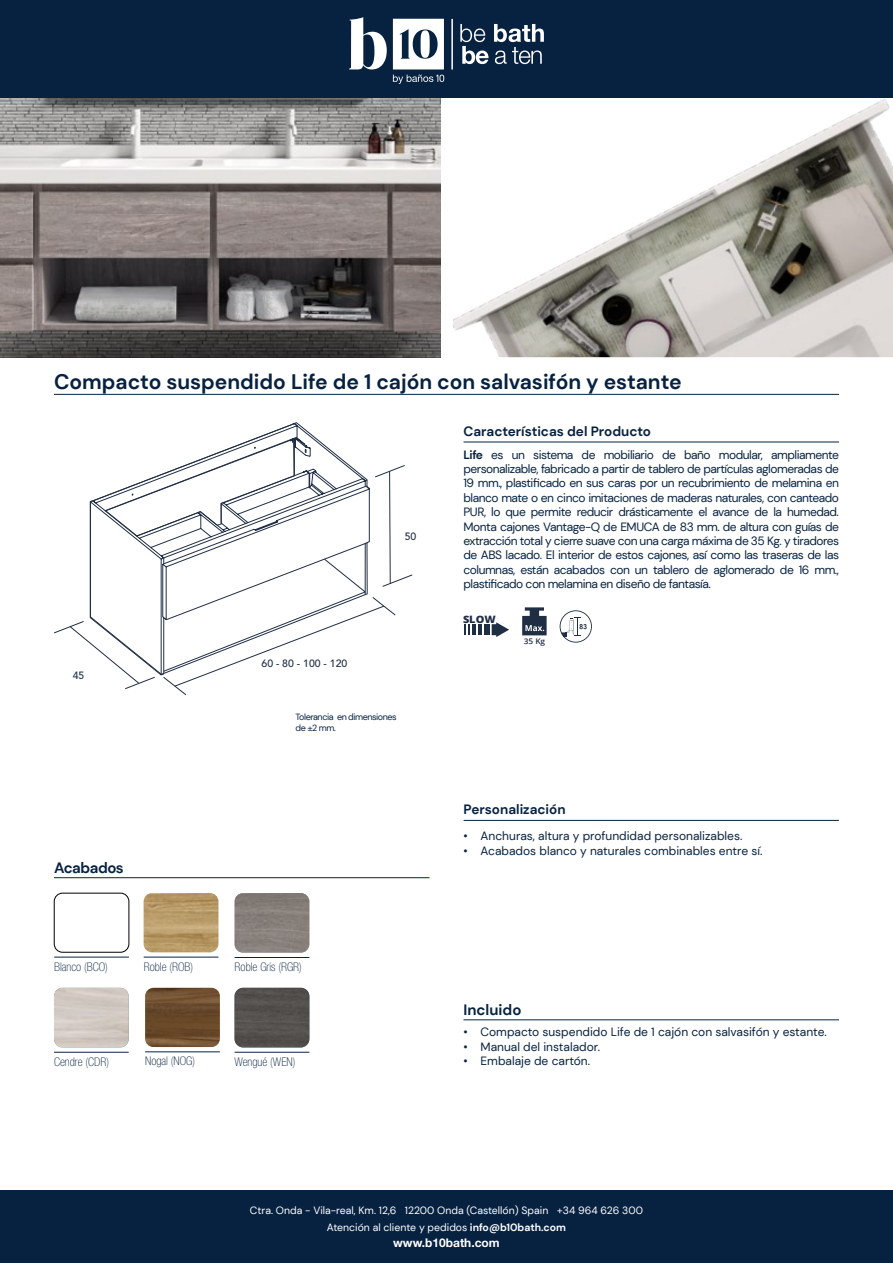
<style>
.page{position:relative;width:893px;height:1263px;background:#fff}
.page>*{position:absolute;margin:0;border:0;box-sizing:border-box;transform-origin:0 0}
.t1{font:700 21px "DM Sans";color:#072241}
.t2{font:700 15px "DM Sans";letter-spacing:-.015em;color:#072241}
.t3{font:700 13.5px "DM Sans";color:#072241}
.t4{font:12px/14.4px "DM Sans";color:#072241;text-align:justify}
.t5{font:100 condensed 12px "Helvetica Neue LT Std";color:#072241}
.t6{font:700 12px "Helvetica Neue LT Std";color:#fff}
.t7{font:10.5px "DM Sans";color:#fff}
.t8{font:500 10.5px "Avenir LT Std";color:#202e44}
.t9{font:800 10.2px "Open Sans";color:#202e44;scale:1.07 1}
.t10{font:9px/10.8px "DM Sans";letter-spacing:-.05em;color:#072241}
.t11{font:600 7.8px "Open Sans";color:#202e44;scale:1.07 1}
.s1{font-weight:700}
</style>
<div class="page">
<img style="left:0;top:98px;width:440px;height:259px">
<img style="left:453px;top:99px;width:440px;height:258px">
<hr style="left:54px;top:394px;width:785px;height:1px;background:#072241">
<hr style="left:463px;top:1019px;width:376px;height:1px;background:#072241">
<hr style="left:463px;top:442px;width:376px;height:1px;background:#072241">
<hr style="left:54px;top:877px;width:375px;height:1px;background:#072241">
<hr style="left:464px;top:820px;width:375px;height:1px;background:#072241">
<svg style="left:90px;top:422px;width:260px;height:253px"></svg>
<svg style="left:54px;top:621px;width:101px;height:68px"></svg>
<svg style="left:162px;top:465px;width:251px;height:230px"></svg>
<hr style="left:144px;top:957px;width:74px;height:1px;background:#072241">
<img style="left:144px;top:893px;width:74px;height:59px">
<hr style="left:54px;top:1052px;width:75px;height:1px;background:#072241">
<img style="left:54px;top:988px;width:75px;height:59px">
<hr style="left:145px;top:1051px;width:75px;height:1px;background:#072241">
<img style="left:145px;top:988px;width:75px;height:59px">
<hr style="left:235px;top:1052px;width:74px;height:1px;background:#072241">
<img style="left:235px;top:988px;width:74px;height:59px">
<hr style="left:54px;top:957px;width:75px;height:1px;background:#072241">
<div style="left:54px;top:893px;width:75px;height:59px;border:1px solid #000;border-radius:8px"></div>
<hr style="left:235px;top:957px;width:74px;height:1px;background:#072241">
<img style="left:235px;top:893px;width:74px;height:60px">
<svg style="left:560px;top:610px;width:32px;height:33px"></svg>
<svg style="left:464px;top:624px;width:11px;height:11px"></svg>
<hr style="left:478px;top:624px;width:4px;height:11px;background:#202e44">
<div style="left:484px;top:624px;width:6px;height:11px;background:#202e44"></div>
<svg style="left:492px;top:622px;width:17px;height:15px"></svg>
<svg style="left:522px;top:607px;width:25px;height:28px"></svg>
<div style="left:0;top:0;width:893px;height:98px;background:#072241"></div>
<div style="left:0;top:1191px;width:893px;height:72px;background:#072241"></div>
<svg style="left:349px;top:17px;width:38px;height:53px"></svg>
<svg style="left:393px;top:19px;width:51px;height:50px"></svg>
<svg style="left:393px;top:75px;width:51px;height:9px"></svg>
<svg style="left:460px;top:24px;width:84px;height:40px"></svg>
<hr style="left:451px;top:19px;width:2px;height:51px;background:#fff">
<h1 class="t1" style="left:54px;top:368px;width:629px">Compacto suspendido Life de 1 cajón con salvasifón y estante</h1>
<p class="t8" style="left:73px;top:669px;width:13px">45</p>
<p class="t8" style="left:405px;top:530px;width:13px">50</p>
<p class="t8" style="left:261px;top:657px;width:87px">60 - 80 - 100 - 120</p>
<p class="t10" style="left:296px;top:711px;width:103px">Tolerancia en dimensiones de ±2 mm.</p>
<p class="t2" style="left:54px;top:858px;width:71px">Acabados</p>
<p class="t5" style="left:54px;top:959px;width:55px">Blanco (BCO)</p>
<p class="t5" style="left:235px;top:960px;width:69px">Roble Gris (RGR)</p>
<p class="t5" style="left:144px;top:959px;width:51px">Roble (ROB)</p>
<p class="t5" style="left:54px;top:1055px;width:57px">Cendre (CDR)</p>
<p class="t5" style="left:145px;top:1054px;width:52px">Nogal (NOG)</p>
<p class="t5" style="left:235px;top:1055px;width:62px">Wengué (WEN)</p>
<p class="t3" style="left:463px;top:423px;width:189px">Características del Producto</p>
<p class="t4" style="left:463px;top:447px;width:377px"><span class="s1">Life</span> es un sistema de mobiliario de baño modular, ampliamente personalizable, fabricado a partir de tablero de partículas aglomeradas de 19 mm., plastificado en sus caras por un recubrimiento de melamina en blanco mate o en cinco imitaciones de maderas naturales, con canteado PUR, lo que permite reducir drásticamente el avance de la humedad.<br>Monta cajones Vantage-Q de EMUCA de 83 mm. de altura con guías de extracción total y cierre suave con una carga máxima de 35 Kg. y tiradores de ABS lacado. El interior de estos cajones, así como las traseras de las columnas, están acabados con un tablero de aglomerado de 16 mm., plastificado con melamina en diseño de fantasía.</p>
<p class="t9" style="left:463px;top:612px;width:32px">SLOW</p>
<p class="t11" style="left:524px;top:635px;width:22px">35 Kg</p>
<p class="t3" style="left:464px;top:801px;width:103px">Personalización</p>
<p class="t4" style="left:464px;top:829px;width:280px">• Anchuras, altura y profundidad personalizables.</p>
<p class="t4" style="left:464px;top:843px;width:300px">• Acabados blanco y naturales combinables entre sí.</p>
<p class="t2" style="left:463px;top:1000px;width:59px">Incluido</p>
<p class="t4" style="left:463px;top:1025px;width:365px">• Compacto suspendido Life de 1 cajón con salvasifón y estante.</p>
<p class="t4" style="left:463px;top:1039px;width:138px">• Manual del instalador.</p>
<p class="t4" style="left:463px;top:1054px;width:128px">• Embalaje de cartón.</p>
<p class="t7" style="left:250px;top:1204px;width:395px">Ctra. Onda - Vila-real, Km. 12,6 12200 Onda (Castellón) Spain +34 964 626 300</p>
<p class="t7" style="left:327px;top:1220px;width:241px">Atención al cliente y pedidos <span class="s1">info@b10bath.com</span></p>
<p class="t6" style="left:393px;top:1236px;width:108px">www.b10bath.com</p>
</div>
